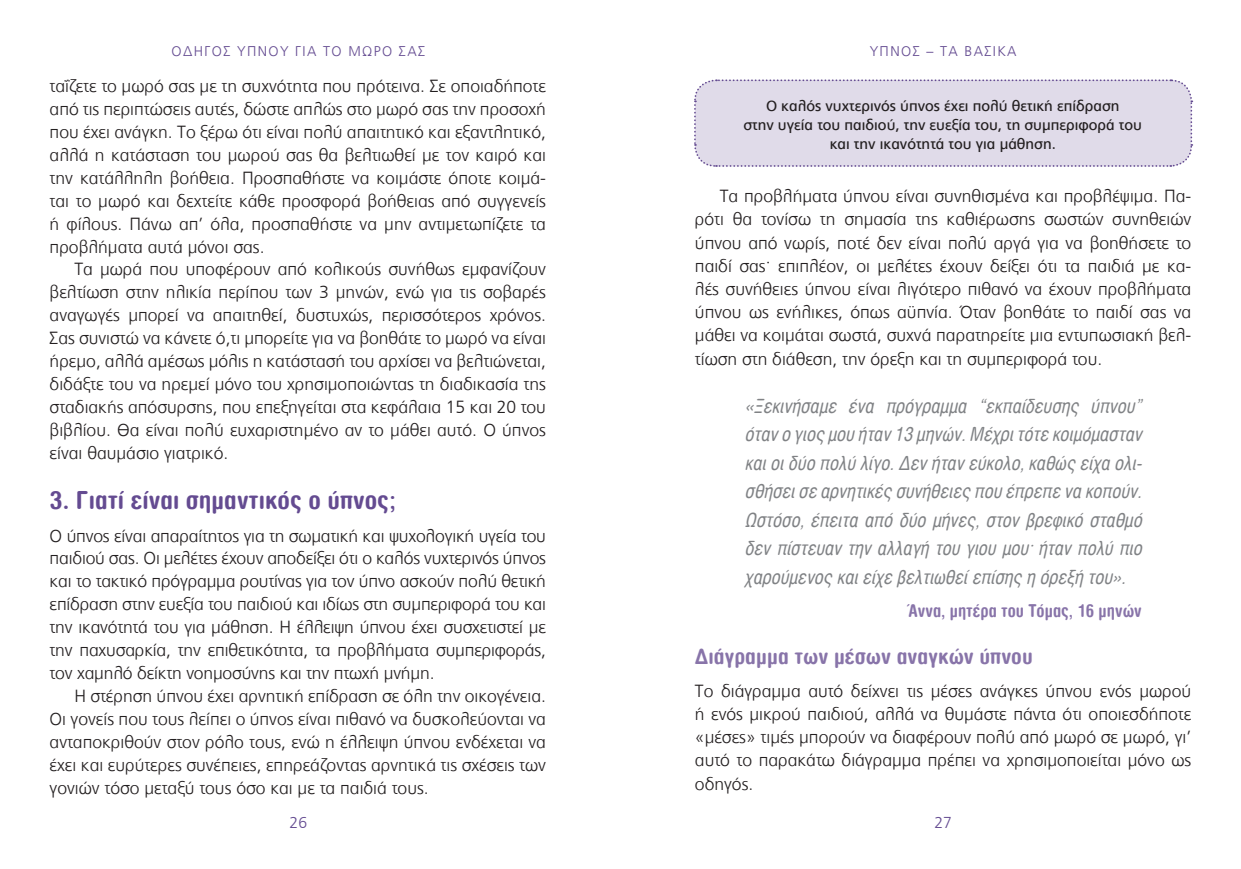
<style>
.page{position:relative;width:1241px;height:869px;background:#fff}
.page>*{position:absolute;margin:0;border:0;box-sizing:border-box;transform-origin:0 0}
.t1{font:700 condensed 24.5px "CF Smooth";color:#644b91;scale:1.1 1}
.t2{font:700 condensed 21px "CF Smooth";color:#8874a9;scale:1.1 1}
.t3{font:italic 19.25px/28.3px "CF Smooth Cond Norm";color:#808285;text-align:justify}
.t4{font:300 17.5px/22.9px "PF Catalog";color:#231f20;text-align:justify}
.t5{font:700 condensed 17.5px "CF Smooth";color:#8874a9}
.t6{font:300 15.75px "PF Catalog";color:#644b91}
.t7{font:14.88px/19.2px "PF Catalog";color:#231f20;text-align:center}
.t8{font:300 14px "PF Catalog";letter-spacing:.1em;color:#644b91}
</style>
<div class="page">
<div style="left:694px;top:79px;width:498px;height:88px;background:#e0dbe9"></div>
<p class="t8" style="left:171px;top:43px;width:255px">ΟΔΗΓΟΣ ΥΠΝΟΥ ΓΙΑ ΤΟ ΜΩΡΟ ΣΑΣ</p>
<p class="t4" style="left:50px;top:75px;width:498px">ταΐζετε το μωρό σας με τη συχνότητα που πρότεινα. Σε οποιαδήποτε από τις περιπτώσεις αυτές, δώστε απλώς στο μωρό σας την προσοχή που έχει ανάγκη. Το ξέρω ότι είναι πολύ απαιτητικό και εξαντλητικό, αλλά η κατάσταση του μωρού σας θα βελτιωθεί με τον καιρό και την κατάλληλη βοήθεια. Προσπαθήστε να κοιμάστε όποτε κοιμά&shy;ται το μωρό και δεχτείτε κάθε προσφορά βοήθειας από συγγενείς ή φίλους. Πάνω απ’ όλα, προσπαθήστε να μην αντιμετωπίζετε τα προβλήματα αυτά μόνοι σας.</p>
<p class="t4" style="left:50px;top:258px;width:498px;text-indent:25px">Τα μωρά που υποφέρουν από κολικούς συνήθως εμφανίζουν βελτίωση στην ηλικία περίπου των 3 μηνών, ενώ για τις σοβαρές αναγωγές μπορεί να απαιτηθεί, δυστυχώς, περισσότερος χρόνος.<br>Σας συνιστώ να κάνετε ό,τι μπορείτε για να βοηθάτε το μωρό να είναι ήρεμο, αλλά αμέσως μόλις η κατάστασή του αρχίσει να βελτιώνεται, διδάξτε του να ηρεμεί μόνο του χρησιμοποιώντας τη διαδικασία της σταδιακής απόσυρσης, που επεξηγείται στα κεφάλαια 15 και 20 του βιβλίου. Θα είναι πολύ ευχαριστημένο αν το μάθει αυτό. Ο ύπνος είναι θαυμάσιο γιατρικό.</p>
<h1 class="t1" style="left:50px;top:485px;width:316px">3. Γιατί είναι σημαντικός ο ύπνος;</h1>
<p class="t4" style="left:50px;top:524px;width:498px">Ο ύπνος είναι απαραίτητος για τη σωματική και ψυχολογική υγεία του παιδιού σας. Οι μελέτες έχουν αποδείξει ότι ο καλός νυχτερινός ύπνος και το τακτικό πρόγραμμα ρουτίνας για τον ύπνο ασκούν πολύ θετική επίδραση στην ευεξία του παιδιού και ιδίως στη συμπεριφορά του και την ικανότητά του για μάθηση. Η έλλειψη ύπνου έχει συσχετιστεί με την παχυσαρκία, την επιθετικότητα, τα προβλήματα συμπεριφοράς, τον χαμηλό δείκτη νοημοσύνης και την πτωχή μνήμη.</p>
<p class="t4" style="left:50px;top:684px;width:498px;text-indent:25px">Η στέρηση ύπνου έχει αρνητική επίδραση σε όλη την οικογένεια.<br>Οι γονείς που τους λείπει ο ύπνος είναι πιθανό να δυσκολεύονται να ανταποκριθούν στον ρόλο τους, ενώ η έλλειψη ύπνου ενδέχεται να έχει και ευρύτερες συνέπειες, επηρεάζοντας αρνητικά τις σχέσεις των γονιών τόσο μεταξύ τους όσο και με τα παιδιά τους.</p>
<p class="t6" style="left:289px;top:812px;width:19px">26</p>
<p class="t8" style="left:869px;top:43px;width:148px">ΥΠΝΟΣ – ΤΑ ΒΑΣΙΚΑ</p>
<p class="t7" style="left:743px;top:96px;width:400px">Ο καλός νυχτερινός ύπνος έχει πολύ θετική επίδραση<br>στην υγεία του παιδιού, την ευεξία του, τη συμπεριφορά του και την ικανότητά του για μάθηση.</p>
<p class="t4" style="left:694px;top:185px;width:498px;text-indent:25px">Τα προβλήματα ύπνου είναι συνηθισμένα και προβλέψιμα. Πα&shy;ρότι θα τονίσω τη σημασία της καθιέρωσης σωστών συνηθειών ύπνου από νωρίς, ποτέ δεν είναι πολύ αργά για να βοηθήσετε το παιδί σαςØ επιπλέον, οι μελέτες έχουν δείξει ότι τα παιδιά με κα&shy;λές συνήθειες ύπνου είναι λιγότερο πιθανό να έχουν προβλήματα ύπνου ως ενήλικες, όπως αϋπνία. Όταν βοηθάτε το παιδί σας να μάθει να κοιμάται σωστά, συχνά παρατηρείτε μια εντυπωσιακή βελ&shy;τίωση στη διάθεση, την όρεξη και τη συμπεριφορά του.</p>
<p class="t3" style="left:744px;top:392px;width:403px">«Ξεκινήσαμε ένα πρόγραμμα “εκπαίδευσης ύπνου” ότανο γιος μουήταν13 μηνών.Μέχριτότεκοιμόμασταν καιοιδύο πολύλίγο.Δενήτανεύκολο,καθώς είχα ολι&shy;σθήσεισεαρνητικές συνήθειες πουέπρεπενα κοπούν.<br>Ωστόσο, έπειτα από δύο μήνες, στον βρεφικό σταθμό δεν πίστευαν την αλλαγή του γιου μου· ήταν πολύ πιο χαρούμενος καιείχεβελτιωθείεπίσης ηόρεξήτου».</p>
<p class="t5" style="left:906px;top:600px;width:236px">Άννα, μητέρα του Τόμας, 16 μηνών</p>
<p class="t2" style="left:694px;top:643px;width:309px">Διάγραμμα των μέσων αναγκών ύπνου</p>
<p class="t4" style="left:694px;top:679px;width:498px">Το διάγραμμα αυτό δείχνει τις μέσες ανάγκες ύπνου ενός μωρού ή ενός μικρού παιδιού, αλλά να θυμάστε πάντα ότι οποιεσδήποτε «μέσες» τιμές μπορούν να διαφέρουν πολύ από μωρό σε μωρό, γι’ αυτό το παρακάτω διάγραμμα πρέπει να χρησιμοποιείται μόνο ως οδηγός.</p>
<p class="t6" style="left:934px;top:812px;width:19px">27</p>
</div>
